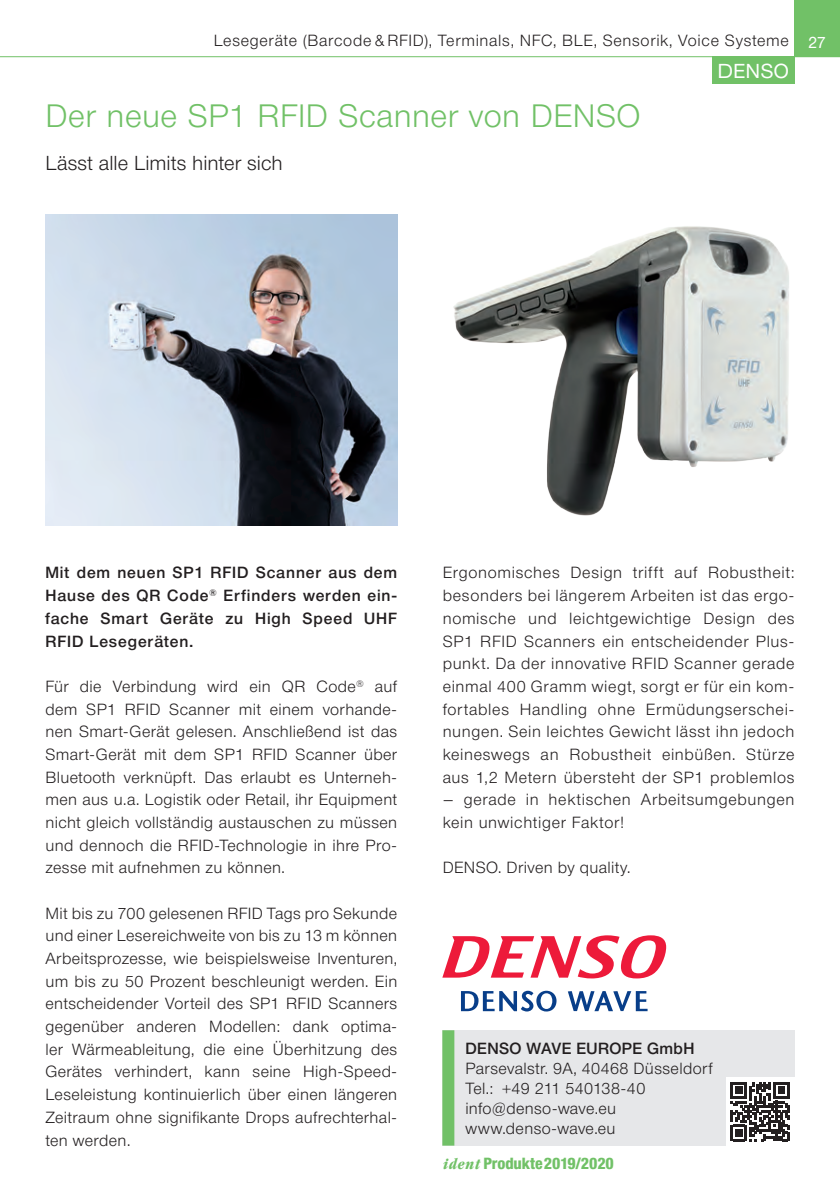
<style>
.page{position:relative;width:840px;height:1191px;background:#fff}
.page>*{position:absolute;margin:0;border:0;box-sizing:border-box;transform-origin:0 0}
.t1{font:300 32px "Neue Helvetica BQ";letter-spacing:.015em;color:#71c167}
.t2{font:300 20px "Neue Helvetica BQ";letter-spacing:.005em;color:#231f20}
.t3{font:20px "Neue Helvetica BQ";letter-spacing:.03em;color:#fff}
.t4{font:300 16px/22.6px "Neue Helvetica BQ";letter-spacing:.03em;color:#231f20;text-align:justify}
.t5{font:500 16px/22.6px "Neue Helvetica BQ";letter-spacing:.055em;color:#231f20;text-align:justify}
.t6{font:800 16px "Neue Helvetica Condensed BQ";letter-spacing:-.01em;color:#71c167}
.t7{font:500 16px "Neue Helvetica BQ";letter-spacing:.025em;color:#231f20}
.s1{font-weight:400;color:#fff}
.s2{font-family:"Garamond";font-weight:700;font-style:italic;font-stretch:condensed}
</style>
<div class="page">
<div style="left:794px;top:0;width:45px;height:57px;background:#71c167"></div>
<hr style="left:0;top:56px;width:839px;height:1px;background:#71c167">
<div style="left:711px;top:57px;width:83px;height:27px;background:#71c167"></div>
<img style="left:453px;top:226px;width:336px;height:290px">
<img style="left:45px;top:214px;width:352px;height:311px">
<svg style="left:442px;top:935px;width:223px;height:43px"></svg>
<svg style="left:461px;top:990px;width:95px;height:21px"></svg>
<svg style="left:567px;top:991px;width:80px;height:20px"></svg>
<div style="left:442px;top:1030px;width:352px;height:115px;background:#e6e7e9"></div>
<div style="left:442px;top:1030px;width:12px;height:115px;background:#71c167"></div>
<div style="left:725px;top:1077px;width:68px;height:68px;background:#fff"></div>
<svg style="left:730px;top:1082px;width:59px;height:59px"></svg>
<p class="t4" style="left:213px;top:29px;width:613px">Lesegeräte (Barcode &amp; RFID), Terminals, NFC, BLE, Sensorik, Voice Systeme <span class="s1">27</span></p>
<h1 class="t1" style="left:45px;top:96px;width:596px">Der neue SP1 RFID Scanner von DENSO</h1>
<p class="t2" style="left:45px;top:151px;width:239px">Lässt alle Limits hinter sich</p>
<p class="t3" style="left:717px;top:59px;width:72px">DENSO</p>
<p class="t5" style="left:45px;top:561px;width:353px">Mit dem neuen SP1 RFID Scanner aus dem Hause des QR Code<sup>®</sup> Erfinders werden ein&shy;fache Smart Geräte zu High Speed UHF RFID Lesegeräten.</p>
<p class="t4" style="left:45px;top:675px;width:353px">Für die Verbindung wird ein QR Code<sup>®</sup> auf dem SP1 RFID Scanner mit einem vorhande&shy;nen Smart-Gerät gelesen. Anschließend ist das Smart-Gerät mit dem SP1 RFID Scanner über Bluetooth verknüpft. Das erlaubt es Unterneh&shy;men aus u.a. Logistik oder Retail, ihr Equipment nicht gleich vollständig austauschen zu müssen und dennoch die RFID-Technologie in ihre Pro&shy;zesse mit aufnehmen zu können.</p>
<p class="t4" style="left:45px;top:901px;width:353px">Mit bis zu 700 gelesenen RFID Tags pro Sekunde und einer Lesereichweite von bis zu 13 m können Arbeitsprozesse, wie beispielsweise Inventuren, um bis zu 50 Prozent beschleunigt werden. Ein entscheidender Vorteil des SP1 RFID Scanners gegenüber anderen Modellen: dank optima&shy;ler Wärmeableitung, die eine Überhitzung des Gerätes verhindert, kann seine High-Speed-Leseleistung kontinuierlich über einen längeren Zeitraum ohne signifikante Drops aufrechterhal&shy;ten werden.</p>
<p class="t4" style="left:442px;top:561px;width:353px">Ergonomisches Design trifft auf Robustheit: besonders bei längerem Arbeiten ist das ergo&shy;nomische und leichtgewichtige Design des SP1 RFID Scanners ein entscheidender Plus&shy;punkt. Da der innovative RFID Scanner gerade einmal 400 Gramm wiegt, sorgt er für ein kom&shy;fortables Handling ohne Ermüdungserschei&shy;nungen. Sein leichtes Gewicht lässt ihn jedoch keineswegs an Robustheit einbüßen. Stürze aus 1,2 Metern übersteht der SP1 problemlos</p>
<p class="t4" style="left:442px;top:788px;width:353px">– gerade in hektischen Arbeitsumgebungen kein unwichtiger Faktor!</p>
<p class="t4" style="left:442px;top:856px;width:189px">DENSO. Driven by quality.</p>
<p class="t7" style="left:465px;top:1038px;width:230px">DENSO WAVE EUROPE GmbH</p>
<p class="t4" style="left:465px;top:1058px;width:249px;line-height:20px;text-align:left">Parsevalstr. 9A, 40468 Düsseldorf<br>Tel.: +49 211 540138-40 info@denso-wave.eu www.denso-wave.eu</p>
<p class="t6" style="left:443px;top:1153px;width:172px"><span class="s2">ident</span> Produkte2019/2020</p>
</div>
